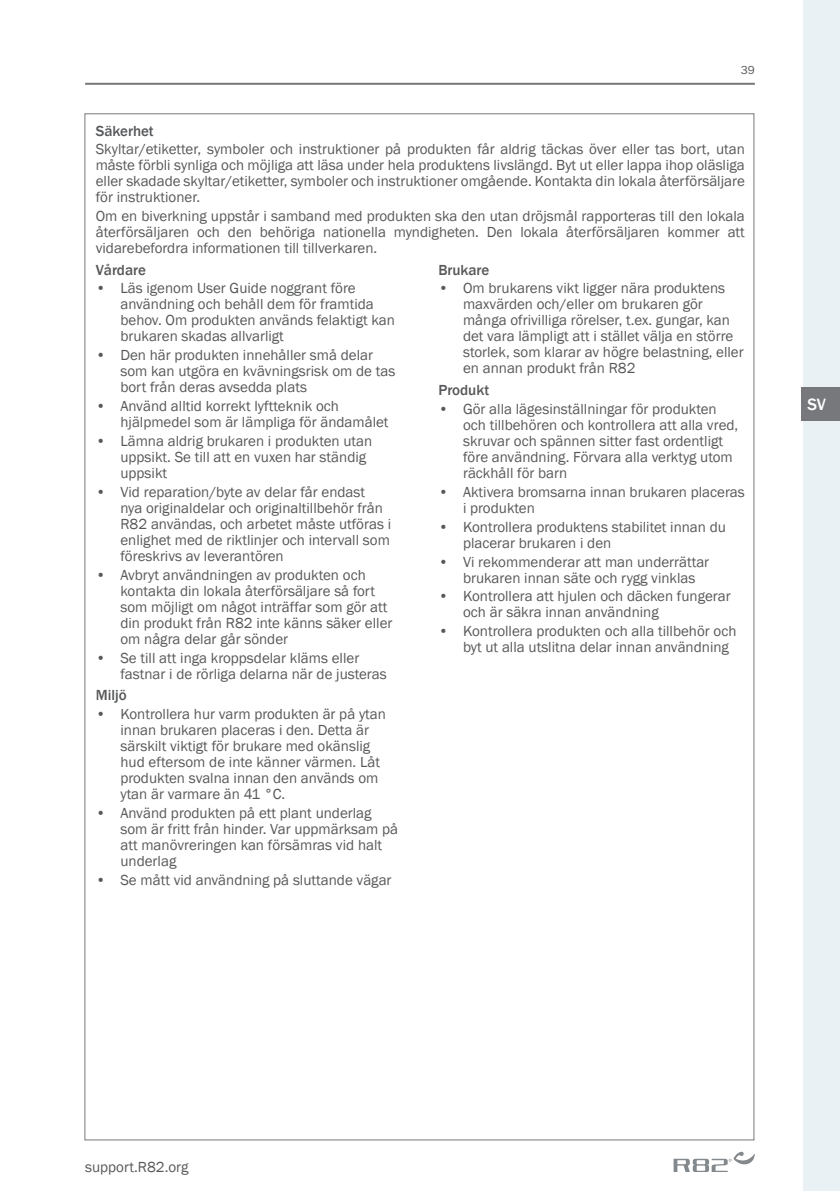
<style>
.page{position:relative;width:840px;height:1191px;background:#fff}
.page>*{position:absolute;margin:0;border:0;box-sizing:border-box;transform-origin:0 0}
.t1{font:500 16.8px "Franklin Gothic";color:#fff}
.Body_SV{font:15px/16px "Franklin Gothic";color:#57585a}
.Head_SV{font:500 15px "Franklin Gothic";color:#57585a}
.t2{font:12px "Franklin Gothic URW Boo";color:#57585a}
</style>
<div class="page">
<hr style="left:85px;top:83px;width:669px;height:2px;background:#76787b">
<svg style="left:673px;top:1151px;width:81px;height:21px"></svg>
<div style="left:802px;top:0;width:37px;height:1191px;background:#eaf1f5"></div>
<div style="left:801px;top:387px;width:38px;height:34px;background:#76787b"></div>
<p class="t2" style="left:740px;top:62px;width:16px">39</p>
<p class="Head_SV" style="left:96px;top:121px;width:59px">Säkerhet</p>
<p class="Body_SV" style="left:96px;top:142px;width:650px;text-align:justify">Skyltar/etiketter, symboler och instruktioner på produkten får aldrig täckas över eller tas bort, utan måste förbli synliga och möjliga att läsa under hela produktens livslängd. Byt ut eller lappa ihop oläsliga eller skadade skyltar/etiketter, symboler och instruktioner omgående. Kontakta din lokala återförsäljare för instruktioner.</p>
<p class="Body_SV" style="left:96px;top:209px;width:650px;text-align:justify">Om en biverkning uppstår i samband med produkten ska den utan dröjsmål rapporteras till den lokala återförsäljaren och den behöriga nationella myndigheten. Den lokala återförsäljaren kommer att vidarebefordra informationen till tillverkaren.</p>
<p class="Head_SV" style="left:96px;top:260px;width:52px">Vårdare</p>
<p class="Body_SV" style="left:120px;top:281px;width:276px;text-indent:-25px">• Läs igenom User Guide noggrant före användning och behåll dem för framtida behov. Om produkten används felaktigt kan brukaren skadas allvarligt</p>
<p class="Body_SV" style="left:120px;top:347px;width:276px;text-indent:-25px">• Den här produkten innehåller små delar som kan utgöra en kvävningsrisk om de tas bort från deras avsedda plats</p>
<p class="Body_SV" style="left:120px;top:398px;width:269px;text-indent:-25px">• Använd alltid korrekt lyftteknik och hjälpmedel som är lämpliga för ändamålet</p>
<p class="Body_SV" style="left:120px;top:433px;width:253px;text-indent:-25px">• Lämna aldrig brukaren i produkten utan uppsikt. Se till att en vuxen har ständig uppsikt</p>
<p class="Body_SV" style="left:120px;top:484px;width:272px;text-indent:-25px">• Vid reparation/byte av delar får endast<br>nya originaldelar och originaltillbehör från R82 användas, och arbetet måste utföras i enlighet med de riktlinjer och intervall som föreskrivs av leverantören</p>
<p class="Body_SV" style="left:120px;top:567px;width:273px;text-indent:-25px">• Avbryt användningen av produkten och kontakta din lokala återförsäljare så fort som möjligt om något inträffar som gör att din produkt från R82 inte känns säker eller om några delar går sönder</p>
<p class="Body_SV" style="left:120px;top:650px;width:268px;text-indent:-25px">• Se till att inga kroppsdelar kläms eller fastnar i de rörliga delarna när de justeras</p>
<p class="Head_SV" style="left:96px;top:686px;width:32px">Miljö</p>
<p class="Body_SV" style="left:120px;top:706px;width:267px;text-indent:-25px">• Kontrollera hur varm produkten är på ytan innan brukaren placeras i den. Detta är särskilt viktigt för brukare med okänslig hud eftersom de inte känner värmen. Låt produkten svalna innan den används om ytan är varmare än 41 °C.</p>
<p class="Body_SV" style="left:120px;top:805px;width:279px;text-indent:-25px">• Använd produkten på ett plant underlag som är fritt från hinder. Var uppmärksam på att manövreringen kan försämras vid halt underlag</p>
<p class="Body_SV" style="left:96px;top:872px;width:297px">• Se mått vid användning på sluttande vägar</p>
<p class="Head_SV" style="left:438px;top:260px;width:53px">Brukare</p>
<p class="Body_SV" style="left:463px;top:281px;width:282px;text-indent:-25px">• Om brukarens vikt ligger nära produktens maxvärden och/eller om brukaren gör många ofrivilliga rörelser, t.ex. gungar, kan det vara lämpligt att i stället välja en större storlek, som klarar av högre belastning, eller en annan produkt från R82</p>
<p class="Head_SV" style="left:438px;top:381px;width:52px">Produkt</p>
<p class="Body_SV" style="left:463px;top:401px;width:276px;text-indent:-25px">• Gör alla lägesinställningar för produkten och tillbehören och kontrollera att alla vred, skruvar och spännen sitter fast ordentligt före användning. Förvara alla verktyg utom räckhåll för barn</p>
<p class="Body_SV" style="left:463px;top:484px;width:283px;text-indent:-25px">• Aktivera bromsarna innan brukaren placeras i produkten</p>
<p class="Body_SV" style="left:463px;top:519px;width:264px;text-indent:-25px">• Kontrollera produktens stabilitet innan du placerar brukaren i den</p>
<p class="Body_SV" style="left:463px;top:554px;width:247px;text-indent:-25px">• Vi rekommenderar att man underrättar brukaren innan säte och rygg vinklas</p>
<p class="Body_SV" style="left:463px;top:588px;width:269px;text-indent:-25px">• Kontrollera att hjulen och däcken fungerar och är säkra innan användning</p>
<p class="Body_SV" style="left:463px;top:623px;width:275px;text-indent:-25px">• Kontrollera produkten och alla tillbehör och byt ut alla utslitna delar innan användning</p>
<p class="t1" style="left:807px;top:394px;width:20px">SV</p>
<p class="Body_SV" style="left:85px;top:1159px;width:105px">support.R82.org</p>
</div>
